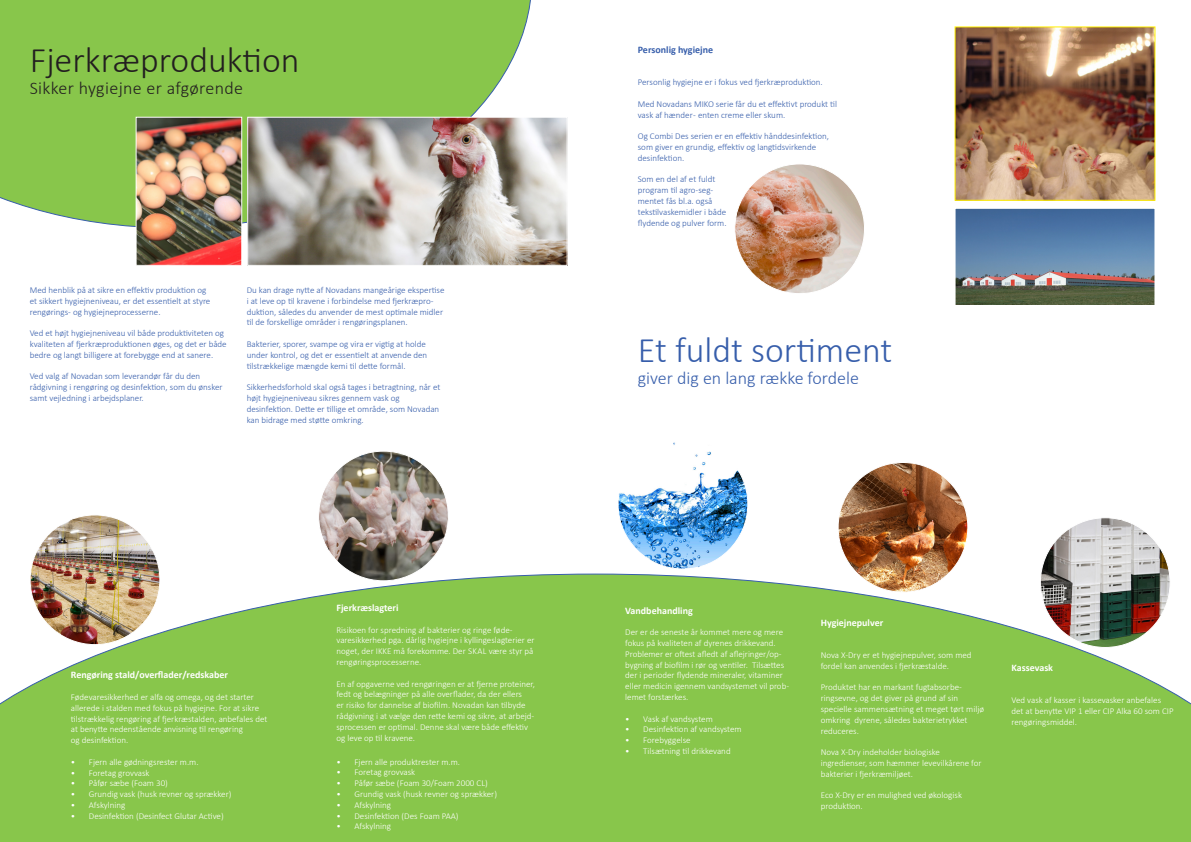
<style>
.page{position:relative;width:1191px;height:842px;background:#fff}
.page>*{position:absolute;margin:0;border:0;box-sizing:border-box;transform-origin:0 0}
.t1{font:300 36px "Calibri";color:#231f20}
.t2{font:300 36px "Calibri";color:#375eab}
.t3{font:300 18px "Calibri";color:#375eab}
.t4{font:300 18px "Calibri";letter-spacing:.02em;color:#231f20}
.t5{font:700 10px "Calibri";color:#fff}
.t6{font:700 10px "Calibri";color:#375eab}
.t7{font:300 9px/10.8px "Calibri";color:#fff}
.t8{font:300 9px/10.8px "Calibri";color:#375eab}
</style>
<div class="page">
<svg style="left:0;top:574px;width:1191px;height:268px;background:#92ca5c"></svg>
<div style="left:0;top:0;width:531px;height:227px;background:#88c64b"></div>
<img style="left:249px;top:119px;width:316px;height:145px">
<div style="left:247px;top:117px;width:320px;height:149px;border:1px solid #fff"></div>
<img style="left:138px;top:119px;width:102px;height:145px">
<div style="left:136px;top:117px;width:106px;height:149px;border:1px solid #fff"></div>
<img style="left:319px;top:451px;width:129px;height:130px;border-radius:65px">
<img style="left:619px;top:442px;width:129px;height:127px">
<img style="left:30px;top:515px;width:130px;height:130px;border-radius:65px">
<img style="left:956px;top:28px;width:197px;height:171px">
<div style="left:954px;top:26px;width:201px;height:175px;border:1px solid #fff101"></div>
<img style="left:956px;top:210px;width:197px;height:95px">
<div style="left:954px;top:208px;width:201px;height:119px;border:1px solid #fff"></div>
<img style="left:838px;top:462px;width:129px;height:130px;border-radius:65px">
<img style="left:1040px;top:518px;width:130px;height:129px;border-radius:65px">
<img style="left:735px;top:164px;width:129px;height:130px;border-radius:65px">
<p class="t1" style="left:30px;top:38px;width:271px">Fjerkræproduktion</p>
<p class="t4" style="left:30px;top:77px;width:215px">Sikker hygiejne er afgørende</p>
<p class="t8" style="left:30px;top:285px;width:182px">Med henblik på at sikre en effektiv produktion og et sikkert hygiejneniveau, er det essentielt at styre rengørings- og hygiejneprocesserne.</p>
<p class="t8" style="left:30px;top:328px;width:198px">Ved et højt hygiejneniveau vil både produktiviteten og kvaliteten af fjerkræproduktionen øges, og det er både bedre og langt billigere at forebygge end at sanere.</p>
<p class="t8" style="left:30px;top:371px;width:172px">Ved valg af Novadan som leverandør får du den</p>
<p class="t8" style="left:30px;top:382px;width:194px">rådgivning i rengøring og desinfektion, som du ønsker samt vejledning i arbejdsplaner.</p>
<p class="t8" style="left:247px;top:285px;width:199px">Du kan drage nytte af Novadans mangeårige ekspertise i at leve op til kravene i forbindelse med fjerkræpro&shy;duktion, således du anvender de mest optimale midler til de forskellige områder i rengøringsplanen.</p>
<p class="t8" style="left:247px;top:339px;width:182px">Bakterier, sporer, svampe og vira er vigtig at holde under kontrol, og det er essentielt at anvende den tilstrækkelige mængde kemi til dette formål.</p>
<p class="t8" style="left:247px;top:382px;width:195px">Sikkerhedsforhold skal også tages i betragtning, når et højt hygiejneniveau sikres gennem vask og</p>
<p class="t8" style="left:247px;top:403px;width:194px">desinfektion. Dette er tillige et område, som Novadan kan bidrage med støtte omkring.</p>
<p class="t5" style="left:71px;top:668px;width:159px">Rengøring stald/overflader/redskaber</p>
<p class="t7" style="left:71px;top:691px;width:198px">Fødevaresikkerhed er alfa og omega, og det starter allerede i stalden med fokus på hygiejne. For at sikre tilstrækkelig rengøring af fjerkræstalden, anbefales det at benytte nedenstående anvisning til rengøring</p>
<p class="t7" style="left:71px;top:735px;width:59px">og desinfektion.</p>
<p class="t7" style="left:71px;top:756px;width:129px">• Fjern alle gødningsrester m.m.</p>
<p class="t7" style="left:71px;top:767px;width:80px">• Foretag grovvask</p>
<p class="t7" style="left:71px;top:778px;width:99px">• Påfør sæbe (Foam 30)</p>
<p class="t7" style="left:71px;top:789px;width:162px">• Grundig vask (husk revner og sprækker)</p>
<p class="t7" style="left:71px;top:799px;width:56px">• Afskylning</p>
<p class="t7" style="left:71px;top:810px;width:154px">• Desinfektion (Desinfect Glutar Active)</p>
<p class="t5" style="left:336px;top:601px;width:64px">Fjerkræslagteri</p>
<p class="t7" style="left:336px;top:624px;width:178px">Risikoen for spredning af bakterier og ringe føde-</p>
<p class="t7" style="left:336px;top:635px;width:200px">varesikkerhed pga. dårlig hygiejne i kyllingeslagterier er noget, der IKKE må forekomme. Der SKAL være styr på rengøringsprocesserne.</p>
<p class="t7" style="left:336px;top:678px;width:200px">En af opgaverne ved rengøringen er at fjerne proteiner, fedt og belægninger på alle overflader, da der ellers<br>er risiko for dannelse af biofilm. Novadan kan tilbyde rådgivning i at vælge den rette kemi og sikre, at arbejd&shy;sprocessen er optimal. Denne skal være både effektiv og leve op til kravene.</p>
<p class="t7" style="left:336px;top:756px;width:125px">• Fjern alle produktrester m.m.</p>
<p class="t7" style="left:336px;top:767px;width:80px">• Foretag grovvask</p>
<p class="t7" style="left:336px;top:778px;width:153px">• Påfør sæbe (Foam 30/Foam 2000 CL)</p>
<p class="t7" style="left:336px;top:788px;width:162px">• Grundig vask (husk revner og sprækker)</p>
<p class="t7" style="left:336px;top:799px;width:56px">• Afskylning</p>
<p class="t7" style="left:336px;top:810px;width:123px">• Desinfektion (Des Foam PAA)</p>
<p class="t7" style="left:336px;top:821px;width:56px">• Afskylning</p>
<p class="t6" style="left:638px;top:42px;width:77px">Personlig hygiejne</p>
<p class="t8" style="left:638px;top:77px;width:186px">Personlig hygiejne er i fokus ved fjerkræproduktion.</p>
<p class="t8" style="left:638px;top:98px;width:201px">Med Novadans MIKO serie får du et effektivt produkt til vask af hænder - enten creme eller skum.</p>
<p class="t8" style="left:638px;top:131px;width:193px">Og Combi Des serien er en effektiv hånddesinfektion, som giver en grundig, effektiv og langtidsvirkende desinfektion.</p>
<p class="t8" style="left:638px;top:174px;width:90px">Som en del af et fuldt program til agro-seg&shy;mentet fås bl.a. også tekstilvaskemidler i både flydende og pulver form.</p>
<p class="t2" style="left:638px;top:328px;width:256px">Et fuldt sortiment</p>
<p class="t3" style="left:638px;top:367px;width:223px">giver dig en lang række fordele</p>
<p class="t5" style="left:625px;top:603px;width:69px">Vandbehandling</p>
<p class="t7" style="left:625px;top:627px;width:165px">Der er de seneste år kommet mere og mere fokus på kvaliteten af dyrenes drikkevand.<br>Problemer er oftest afledt af aflejringer/op&shy;bygning af biofilm i rør og ventiler. Tilsættes der i perioder flydende mineraler, vitaminer eller medicin igennem vandsystemet vil prob&shy;lemet forstærkes.</p>
<p class="t7" style="left:625px;top:713px;width:89px">• Vask af vandsystem</p>
<p class="t7" style="left:625px;top:724px;width:118px">• Desinfektion af vandsystem</p>
<p class="t7" style="left:625px;top:735px;width:67px">• Forebyggelse</p>
<p class="t7" style="left:625px;top:745px;width:107px">• Tilsætning til drikkevand</p>
<p class="t5" style="left:820px;top:615px;width:64px">Hygiejnepulver</p>
<p class="t7" style="left:820px;top:649px;width:152px">Nova X-Dry er et hygiejnepulver, som med fordel kan anvendes i fjerkræstalde.</p>
<p class="t7" style="left:820px;top:682px;width:143px">Produktet har en markant fugtabsorbe-</p>
<p class="t7" style="left:820px;top:693px;width:165px">ringsevne, og det giver på grund af sin specielle sammensætning et meget tørt miljø omkring dyrene, således bakterietrykket reduceres.</p>
<p class="t7" style="left:820px;top:747px;width:121px">Nova X-Dry indeholder biologiske</p>
<p class="t7" style="left:820px;top:757px;width:162px">ingredienser, som hæmmer levevilkårene for bakterier i fjerkræmiljøet.</p>
<p class="t7" style="left:820px;top:790px;width:143px">Eco X-Dry er en mulighed ved økologisk produktion.</p>
<p class="t5" style="left:1011px;top:660px;width:43px">Kassevask</p>
<p class="t7" style="left:1011px;top:695px;width:164px">Ved vask af kasser i kassevasker anbefales det at benytte VIP 1 eller CIP Alka 60 som CIP rengøringsmiddel.</p>
</div>
